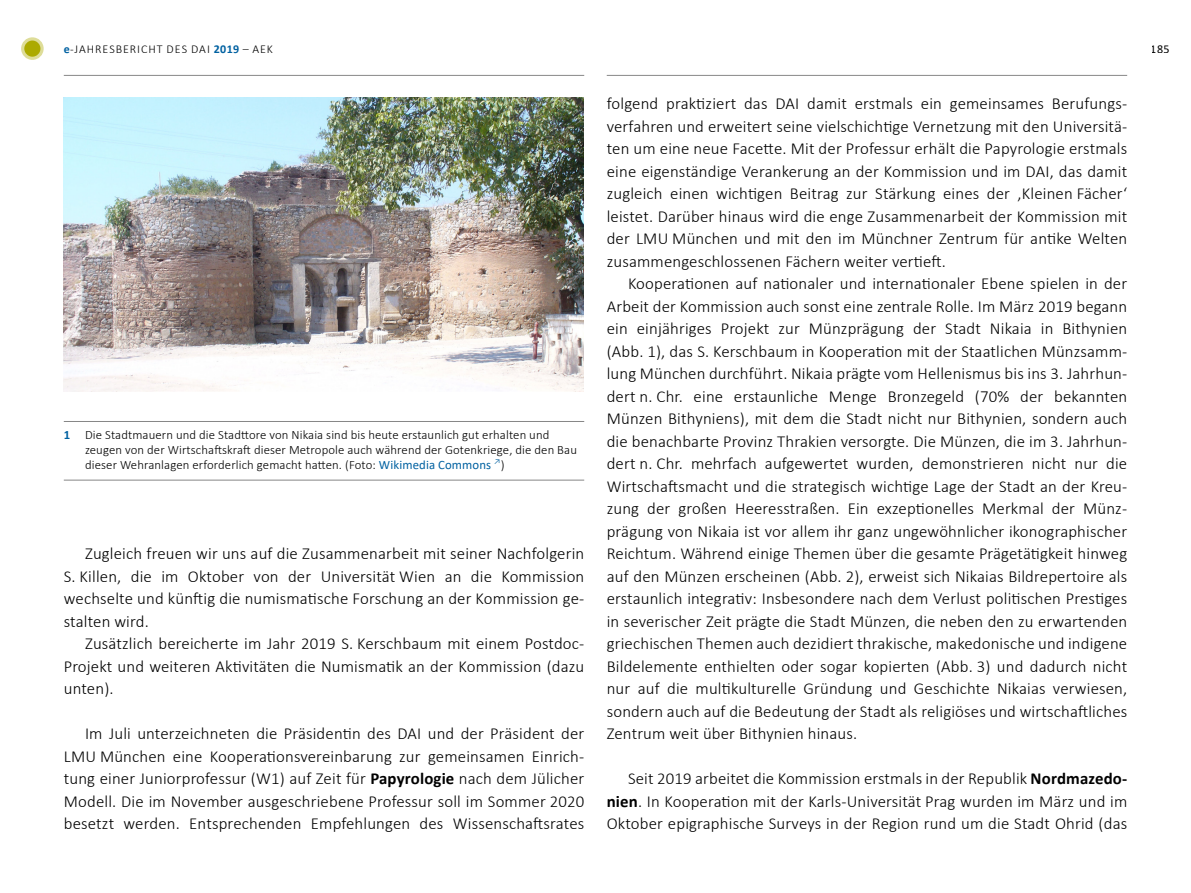
<style>
.page{position:relative;width:1191px;height:893px;background:#fff}
.page>*{position:absolute;margin:0;border:0;box-sizing:border-box;transform-origin:0 0}
.t1{font:300 16.8px/22.5px "Calibri";letter-spacing:.01em;color:#000;text-align:justify}
.t2{font:300 12.75px/15px "Calibri";letter-spacing:.01em;color:#000}
.t3{font:300 12px "Calibri";letter-spacing:.08em;color:#000}
.t4{font:12px "Calibri";color:#000}
.s1{font-weight:700;color:#0061a1}
.s2{font-weight:400;color:#0061a1}
.s3{font-weight:700}
</style>
<div class="page">
<hr style="left:607px;top:75px;width:520px;height:1px;background:#878787">
<hr style="left:64px;top:75px;width:520px;height:1px;background:#878787">
<svg style="left:23px;top:39px;width:19px;height:19px"></svg>
<div style="left:21px;top:37px;width:23px;height:23px;border:3px solid #dedd99;border-radius:50%"></div>
<hr style="left:64px;top:421px;width:520px;height:1px;background:#878787">
<hr style="left:64px;top:480px;width:520px;height:1px;background:#878787">
<img style="left:64px;top:98px;width:519px;height:294px">
<p class="t3" style="left:64px;top:41px;width:211px"><span class="s1">e</span>-JAHRESBERICHT DES DAI <span class="s1">2019</span> – AEK</p>
<p class="t4" style="left:1151px;top:41px;width:20px">185</p>
<p class="t2" style="left:85px;top:427px;width:493px;text-indent:-21px"><span class="s1">1</span> Die Stadtmauern und die Stadttore von Nikaia sind bis heute erstaunlich gut erhalten und zeugen von der Wirtschaftskraft dieser Metropole auch während der Gotenkriege, die den Bau dieser Wehranlagen erforderlich gemacht hatten. (Foto: <span class="s2">Wikimedia Commons</span> <sup>↗</sup>)</p>
<p class="t1" style="left:64px;top:542px;width:522px;text-indent:21px">Zugleich freuen wir uns auf die Zusammenarbeit mit seiner Nachfolgerin S. Killen, die im Oktober von der Universität Wien an die Kommission wechselte und künftig die numismatische Forschung an der Kommission ge&shy;stalten wird.</p>
<p class="t1" style="left:64px;top:632px;width:522px;text-indent:21px">Zusätzlich bereicherte im Jahr 2019 S. Kerschbaum mit einem Postdoc-Projekt und weiteren Aktivitäten die Numismatik an der Kommission (dazu unten).</p>
<p class="t1" style="left:64px;top:722px;width:522px;text-indent:21px">Im Juli unterzeichneten die Präsidentin des DAI und der Präsident der LMU München eine Kooperationsvereinbarung zur gemeinsamen Einrich&shy;tung einer Juniorprofessur (W1) auf Zeit für <span class="s3">Papyrologie</span> nach dem Jülicher Modell. Die im November ausgeschriebene Professur soll im Sommer 2020 besetzt werden. Entsprechenden Empfehlungen des Wissenschaftsrates</p>
<p class="t1" style="left:607px;top:92px;width:522px">folgend praktiziert das DAI damit erstmals ein gemeinsames Berufungs&shy;verfahren und erweitert seine vielschichtige Vernetzung mit den Universitä&shy;ten um eine neue Facette. Mit der Professur erhält die Papyrologie erstmals eine eigenständige Verankerung an der Kommission und im DAI, das damit zugleich einen wichtigen Beitrag zur Stärkung eines der ‚Kleinen Fächer‘ leistet. Darüber hinaus wird die enge Zusammenarbeit der Kommission mit der LMU München und mit den im Münchner Zentrum für antike Welten zusammengeschlossenen Fächern weiter vertieft.</p>
<p class="t1" style="left:607px;top:272px;width:522px;text-indent:21px">Kooperationen auf nationaler und internationaler Ebene spielen in der Arbeit der Kommission auch sonst eine zentrale Rolle. Im März 2019 begann ein einjähriges Projekt zur Münzprägung der Stadt Nikaia in Bithynien (Abb. 1), das S. Kerschbaum in Kooperation mit der Staatlichen Münzsamm&shy;lung München durchführt. Nikaia prägte vom Hellenismus bis ins 3. Jahrhun&shy;dert n. Chr. eine erstaunliche Menge Bronzegeld (70% der bekannten Münzen Bithyniens), mit dem die Stadt nicht nur Bithynien, sondern auch die benachbarte Provinz Thrakien versorgte. Die Münzen, die im 3. Jahrhun&shy;dert n. Chr. mehrfach aufgewertet wurden, demonstrieren nicht nur die Wirtschaftsmacht und die strategisch wichtige Lage der Stadt an der Kreu&shy;zung der großen Heeresstraßen. Ein exzeptionelles Merkmal der Münz&shy;prägung von Nikaia ist vor allem ihr ganz ungewöhnlicher ikonographischer Reichtum. Während einige Themen über die gesamte Prägetätigkeit hinweg auf den Münzen erscheinen (Abb. 2), erweist sich Nikaias Bildrepertoire als erstaunlich integrativ: Insbesondere nach dem Verlust politischen Prestiges in severischer Zeit prägte die Stadt Münzen, die neben den zu erwartenden griechischen Themen auch dezidiert thrakische, makedonische und indigene Bildelemente enthielten oder sogar kopierten (Abb. 3) und dadurch nicht nur auf die multikulturelle Gründung und Geschichte Nikaias verwiesen, sondern auch auf die Bedeutung der Stadt als religiöses und wirtschaftliches Zentrum weit über Bithynien hinaus.</p>
<p class="t1" style="left:607px;top:767px;width:522px;text-indent:21px">Seit 2019 arbeitet die Kommission erstmals in der Republik <span class="s3">Nordmazedo&shy;nien</span>. In Kooperation mit der Karls-Universität Prag wurden im März und im Oktober epigraphische Surveys in der Region rund um die Stadt Ohrid (das</p>
</div>
